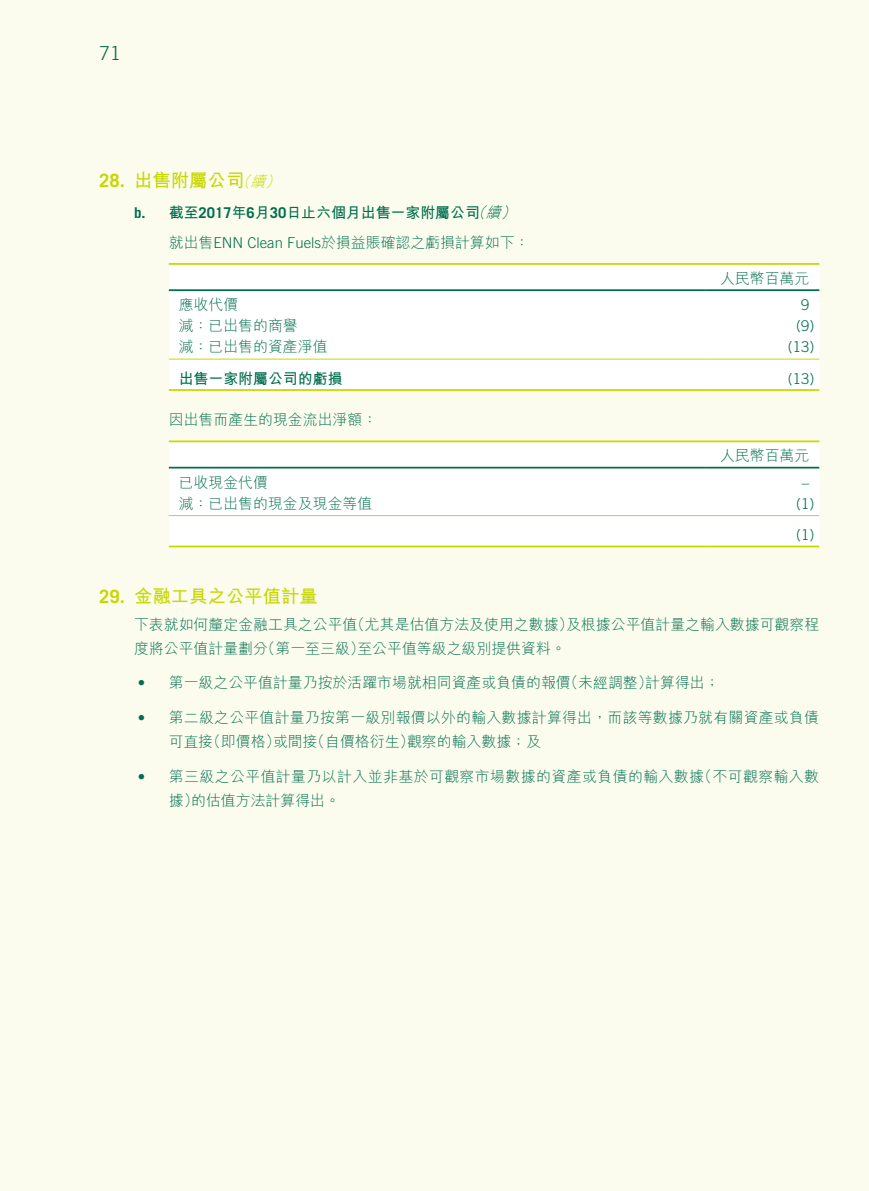
<style>
.page{position:relative;width:869px;height:1191px;background:#fff}
.page>*{position:absolute;margin:0;border:0;box-sizing:border-box;transform-origin:0 0}
.t1{font:300 19.25px "Trade Gothic LT Std";color:#006e4f}
.t2{font:700 18.38px "M Hei HK";color:#c7d800}
.t3{font:300 14.88px/24.5px "M Hei HK";color:#006e4f}
.t4{font:700 14.88px/29.4px "M Hei HK";color:#006e4f}
.t5{font:300 14.88px/24.5px "M Hei HK";letter-spacing:.03em;color:#006e4f}
.t6{font:300 14.88px/31.5px "Trade Gothic LT Std";color:#006e4f}
.s1{font-family:"Trade Gothic LT Std"}
.s2{font-weight:300;font-style:italic;font-size:14.88px}
.s3{font-weight:300;font-style:italic}
.s4{font-weight:300}
.s5{font-family:"Trade Gothic LT Std";font-weight:300}
</style>
<div class="page">
<div style="left:0;top:0;width:868px;height:1191px;background:#fbfcee"></div>
<div style="left:169px;top:265px;width:650px;height:124px;background:#fff"></div>
<hr style="left:169px;top:263px;width:535px;height:2px;background:#c7d800">
<hr style="left:704px;top:263px;width:115px;height:2px;background:#c7d800">
<hr style="left:169px;top:289px;width:535px;height:2px;background:#006e4f">
<hr style="left:704px;top:289px;width:115px;height:2px;background:#006e4f">
<hr style="left:169px;top:359px;width:535px;height:1px;background:#c7d800">
<hr style="left:704px;top:359px;width:115px;height:1px;background:#c7d800">
<hr style="left:169px;top:389px;width:535px;height:2px;background:#c7d800">
<hr style="left:704px;top:389px;width:115px;height:2px;background:#c7d800">
<div style="left:169px;top:442px;width:650px;height:103px;background:#fff"></div>
<hr style="left:169px;top:440px;width:535px;height:2px;background:#c7d800">
<hr style="left:704px;top:440px;width:115px;height:2px;background:#c7d800">
<hr style="left:169px;top:467px;width:535px;height:1px;background:#006e4f">
<hr style="left:704px;top:467px;width:115px;height:1px;background:#006e4f">
<hr style="left:169px;top:515px;width:535px;height:1px;background:#c7d800">
<hr style="left:704px;top:515px;width:115px;height:1px;background:#c7d800">
<hr style="left:169px;top:545px;width:535px;height:2px;background:#c7d800">
<hr style="left:704px;top:545px;width:115px;height:2px;background:#c7d800">
<p class="t1" style="left:99px;top:42px;width:23px">71</p>
<p class="t2" style="left:99px;top:167px;width:186px"><span class="s1">28.</span> 出售附屬公司<span class="s2">（續）</span></p>
<p class="t4" style="left:169px;top:197px;width:362px;text-indent:-35px"><span class="s1">b.</span> 截至<span class="s1">2017</span>年<span class="s1">6</span>月<span class="s1">30</span>日止六個月出售一家附屬公司<span class="s3">（續）</span><span class="s4">就出售</span><span class="s5">ENN Clean Fuels</span><span class="s4">於損益賬確認之虧損計算如下：</span></p>
<p class="t3" style="left:719px;top:266px;width:91px">人民幣百萬元</p>
<p class="t3" style="left:179px;top:292px;width:61px">應收代價</p>
<p class="t6" style="left:800px;top:289px;width:10px">9</p>
<p class="t3" style="left:179px;top:313px;width:120px">減：已出售的商譽</p>
<p class="t6" style="left:795px;top:310px;width:20px">(9)</p>
<p class="t3" style="left:179px;top:334px;width:150px">減：已出售的資產淨值</p>
<p class="t6" style="left:787px;top:331px;width:28px">(13)</p>
<p class="t4" style="left:179px;top:362px;width:165px">出售一家附屬公司的虧損</p>
<p class="t6" style="left:787px;top:362px;width:28px">(13)</p>
<p class="t3" style="left:169px;top:407px;width:210px">因出售而產生的現金流出淨額：</p>
<p class="t3" style="left:719px;top:443px;width:91px">人民幣百萬元</p>
<p class="t3" style="left:179px;top:470px;width:91px">已收現金代價</p>
<p class="t6" style="left:801px;top:466px;width:9px">–</p>
<p class="t3" style="left:179px;top:491px;width:195px">減：已出售的現金及現金等值</p>
<p class="t6" style="left:795px;top:487px;width:20px">(1) (1)</p>
<p class="t2" style="left:99px;top:583px;width:220px"><span class="s1">29.</span> 金融工具之公平值計量</p>
<p class="t3" style="left:134px;top:611px;width:686px">下表就如何釐定金融工具之公平值（尤其是估值方法及使用之數據）及根據公平值計量之輸入數據可觀察程度將公平值計量劃分（第一至三級）至公平值等級之級別提供資料。</p>
<p class="t3" style="left:138px;top:670px;width:583px"><span class="s1">•</span> 第一級之公平值計量乃按於活躍市場就相同資產或負債的報價（未經調整）計算得出；</p>
<p class="t3" style="left:169px;top:705px;width:651px;text-indent:-31px"><span class="s1">•</span> 第二級之公平值計量乃按第一級別報價以外的輸入數據計算得出，而該等數據乃就有關資產或負債可直接（即價格）或間接（自價格衍生）觀察的輸入數據；及</p>
<p class="t5" style="left:169px;top:764px;width:651px;text-indent:-31px"><span class="s1">•</span> 第三級之公平值計量乃以計入並非基於可觀察市場數據的資產或負債的輸入數據（不可觀察輸入數據）的估值方法計算得出。</p>
</div>
